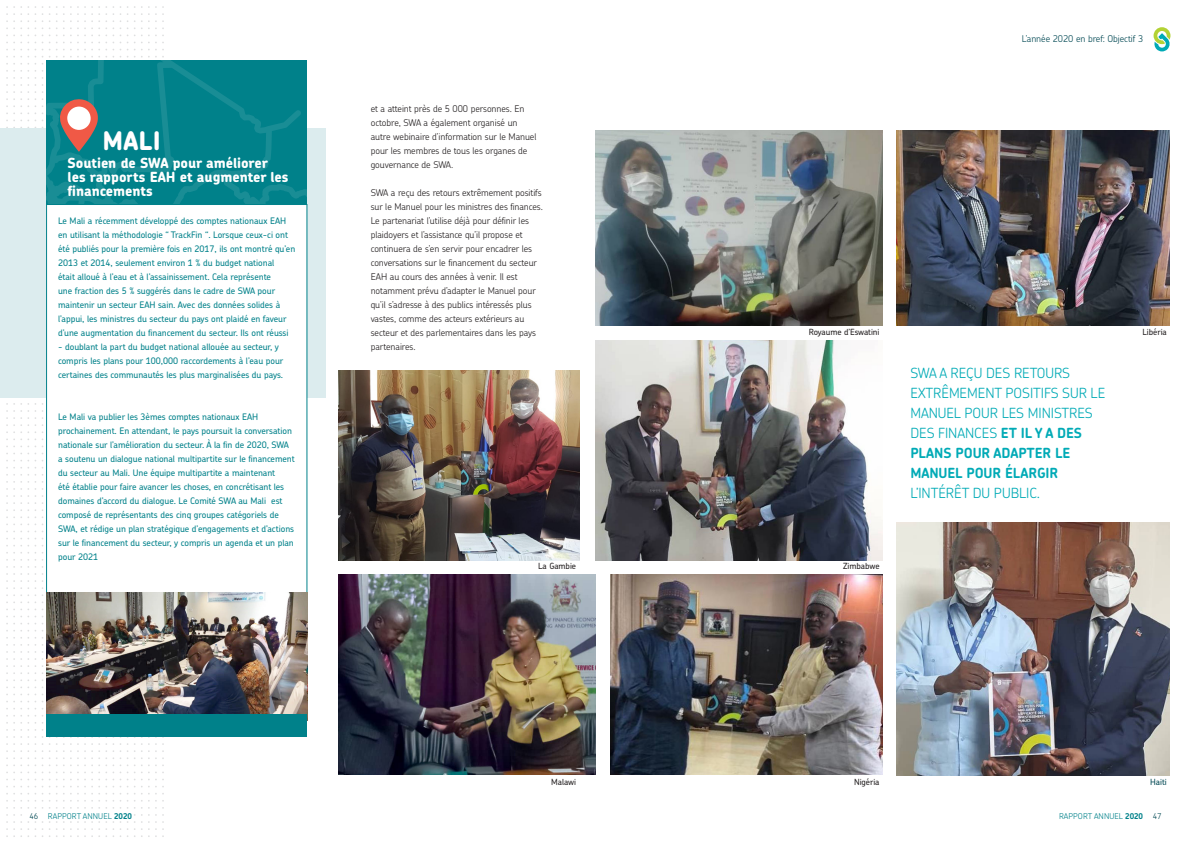
<style>
.page{position:relative;width:1191px;height:842px;background:#fff}
.page>*{position:absolute;margin:0;border:0;box-sizing:border-box;transform-origin:0 0}
._5-Kaderkop_1{font:800 25.5px "Chevin Pro";color:#fff}
._7-streamer_dun{font:300 14px/20px "Chevin Pro";letter-spacing:-.005em;color:#00aab6}
._5-Kaderkop_1-2{font:800 14px/14px "Chevin Pro";letter-spacing:-.005em;color:#fff}
._4-Brood_Chevin_Ligh{font:300 9.3px/14px "Chevin Pro";letter-spacing:-.005em;color:#231f20}
._4-Brood_Chevin_Ligh-2{font:300 9.3px "Chevin Pro";letter-spacing:-.005em;color:#004853}
._5-Kadertekst{font:500 9px/14px "Chevin Pro";letter-spacing:-.005em;color:#00818a}
._8-bijschrift{font:500 8.5px "Chevin Pro";letter-spacing:-.005em;color:#231f20}
._8-bijschrift-2{font:500 8.5px "Chevin Pro";letter-spacing:-.005em;color:#004853}
.t1{font:300 8px "Chevin Pro";letter-spacing:.01em;color:#00818a}
.s1{font-weight:700}
.s2{color:#004853}
</style>
<div class="page">
<svg style="left:6px;top:6px;width:23px;height:23px"></svg>
<svg style="left:56px;top:6px;width:51px;height:23px"></svg>
<svg style="left:141px;top:6px;width:23px;height:23px"></svg>
<svg style="left:56px;top:35px;width:51px;height:1px"></svg>
<svg style="left:56px;top:42px;width:51px;height:1px"></svg>
<svg style="left:56px;top:49px;width:51px;height:1px"></svg>
<svg style="left:6px;top:56px;width:23px;height:58px"></svg>
<svg style="left:35px;top:56px;width:1px;height:58px"></svg>
<svg style="left:42px;top:56px;width:1px;height:58px"></svg>
<svg style="left:6px;top:397px;width:23px;height:43px"></svg>
<svg style="left:35px;top:397px;width:1px;height:43px"></svg>
<svg style="left:42px;top:397px;width:1px;height:43px"></svg>
<svg style="left:6px;top:474px;width:23px;height:51px"></svg>
<svg style="left:35px;top:474px;width:1px;height:51px"></svg>
<svg style="left:42px;top:474px;width:1px;height:51px"></svg>
<svg style="left:6px;top:552px;width:23px;height:51px"></svg>
<svg style="left:35px;top:552px;width:1px;height:51px"></svg>
<svg style="left:42px;top:552px;width:1px;height:51px"></svg>
<svg style="left:6px;top:637px;width:23px;height:51px"></svg>
<svg style="left:35px;top:637px;width:1px;height:51px"></svg>
<svg style="left:42px;top:637px;width:1px;height:51px"></svg>
<svg style="left:6px;top:722px;width:23px;height:51px"></svg>
<svg style="left:35px;top:722px;width:1px;height:51px"></svg>
<svg style="left:42px;top:722px;width:1px;height:51px"></svg>
<svg style="left:49px;top:736px;width:1px;height:37px"></svg>
<svg style="left:56px;top:736px;width:51px;height:37px"></svg>
<svg style="left:113px;top:736px;width:1px;height:37px"></svg>
<svg style="left:120px;top:736px;width:1px;height:37px"></svg>
<svg style="left:127px;top:736px;width:1px;height:37px"></svg>
<svg style="left:134px;top:736px;width:1px;height:37px"></svg>
<svg style="left:141px;top:736px;width:23px;height:37px"></svg>
<svg style="left:56px;top:779px;width:51px;height:1px"></svg>
<svg style="left:56px;top:786px;width:51px;height:1px"></svg>
<svg style="left:56px;top:793px;width:51px;height:1px"></svg>
<svg style="left:6px;top:800px;width:23px;height:37px"></svg>
<svg style="left:56px;top:800px;width:51px;height:37px"></svg>
<svg style="left:134px;top:800px;width:1px;height:37px"></svg>
<svg style="left:141px;top:800px;width:23px;height:37px"></svg>
<div style="left:0;top:128px;width:325px;height:269px;background:#dcecee"></div>
<img style="left:595px;top:130px;width:288px;height:196px">
<img style="left:896px;top:523px;width:273px;height:253px">
<img style="left:338px;top:370px;width:241px;height:190px">
<img style="left:338px;top:574px;width:257px;height:201px">
<img style="left:610px;top:574px;width:273px;height:201px">
<img style="left:896px;top:130px;width:273px;height:196px">
<img style="left:595px;top:340px;width:288px;height:220px">
<svg style="left:46px;top:60px;width:261px;height:144px;fill:#00818a"></svg>
<div style="left:26px;top:813px;width:103px;height:7px;background:#fff"></div>
<svg style="left:1153px;top:27px;width:17px;height:24px"></svg>
<div style="left:47px;top:204px;width:260px;height:398px;background:#fff"></div>
<svg style="left:56px;top:56px;width:51px;height:136px"></svg>
<div style="left:67px;top:107px;width:24px;height:23px;background:#fff;border-radius:50%"></div>
<img style="left:46px;top:592px;width:261px;height:122px">
<div style="left:46px;top:714px;width:261px;height:22px;background:#00818a"></div>
<p class="_5-Kaderkop_1" style="left:102px;top:124px;width:60px">MALI</p>
<p class="_5-Kaderkop_1-2" style="left:68px;top:156px;width:222px">Soutien de SWA pour améliorer les rapports EAH et augmenter les financements</p>
<p class="_5-Kadertekst" style="left:58px;top:213px;width:239px">Le Mali a récemment développé des comptes nationaux EAH en utilisant la méthodologie “ TrackFin “. Lorsque ceux-ci ont été publiés pour la première fois en 2017, ils ont montré qu’en 2013 et 2014, seulement environ 1 % du budget national<br>était alloué à l’eau et à l’assainissement. Cela représente<br>une fraction des 5 % suggérés dans le cadre de SWA pour maintenir un secteur EAH sain. Avec des données solides à l’appui, les ministres du secteur du pays ont plaidé en faveur d’une augmentation du financement du secteur. Ils ont réussi</p>
<p class="_5-Kadertekst" style="left:58px;top:339px;width:227px">- doublant la part du budget national allouée au secteur, y compris les plans pour 100,000 raccordements à l’eau pour certaines des communautés les plus marginalisées du pays.</p>
<p class="_5-Kadertekst" style="left:58px;top:409px;width:238px">Le Mali va publier les 3èmes comptes nationaux EAH prochainement. En attendant, le pays poursuit la conversation nationale sur l’amélioration du secteur. À la fin de 2020, SWA a soutenu un dialogue national multipartite sur le financement du secteur au Mali. Une équipe multipartite a maintenant<br>été établie pour faire avancer les choses, en concrétisant les domaines d’accord du dialogue. Le Comité SWA au Mali est composé de représentants des cinq groupes catégoriels de SWA, et rédige un plan stratégique d’engagements et d’actions sur le financement du secteur, y compris un agenda et un plan pour 2021</p>
<p class="_4-Brood_Chevin_Ligh" style="left:371px;top:101px;width:167px">et a atteint près de 5 000 personnes. En octobre, SWA a également organisé un autre webinaire d’information sur le Manuel pour les membres de tous les organes de gouvernance de SWA.</p>
<p class="_4-Brood_Chevin_Ligh" style="left:371px;top:185px;width:174px">SWA a reçu des retours extrêmement positifs sur le Manuel pour les ministres des finances.<br>Le partenariat l’utilise déjà pour définir les plaidoyers et l’assistance qu’il propose et continuera de s’en servir pour encadrer les conversations sur le financement du secteur EAH au cours des années à venir. Il est notamment prévu d’adapter le Manuel pour qu’il s’adresse à des publics intéressés plus vastes, comme des acteurs extérieurs au secteur et des parlementaires dans les pays partenaires.</p>
<p class="_8-bijschrift" style="left:538px;top:560px;width:39px">La Gambie</p>
<p class="_4-Brood_Chevin_Ligh-2" style="left:1021px;top:32px;width:123px">L’année 2020 en bref: Objectif 3</p>
<p class="_8-bijschrift" style="left:808px;top:326px;width:72px">Royaume d’Eswatini</p>
<p class="_8-bijschrift" style="left:843px;top:560px;width:38px">Zimbabwe</p>
<p class="_7-streamer_dun" style="left:910px;top:362px;width:196px">SWA A REÇU DES RETOURS<br>EXTRÊMEMENT POSITIFS SUR LE<br>MANUEL POUR LES MINISTRES<br>DES FINANCES <span class="s1">ET IL Y A DES<br>PLANS POUR ADAPTER LE<br>MANUEL POUR ÉLARGIR<br></span>L’INTÉRÊT DU PUBLIC.</p>
<p class="_8-bijschrift" style="left:1142px;top:326px;width:26px">Libéria</p>
<p class="_8-bijschrift" style="left:551px;top:776px;width:26px">Malawi</p>
<p class="_8-bijschrift" style="left:854px;top:776px;width:27px">Nigéria</p>
<p class="_8-bijschrift-2" style="left:1150px;top:776px;width:18px">Haiti</p>
<p class="t1" style="left:29px;top:810px;width:104px"><span class="s2">46</span> RAPPORT ANNUEL <span class="s1">2020</span></p>
<p class="t1" style="left:1059px;top:810px;width:104px">RAPPORT ANNUEL <span class="s1">2020</span> <span class="s2">47</span></p>
</div>
